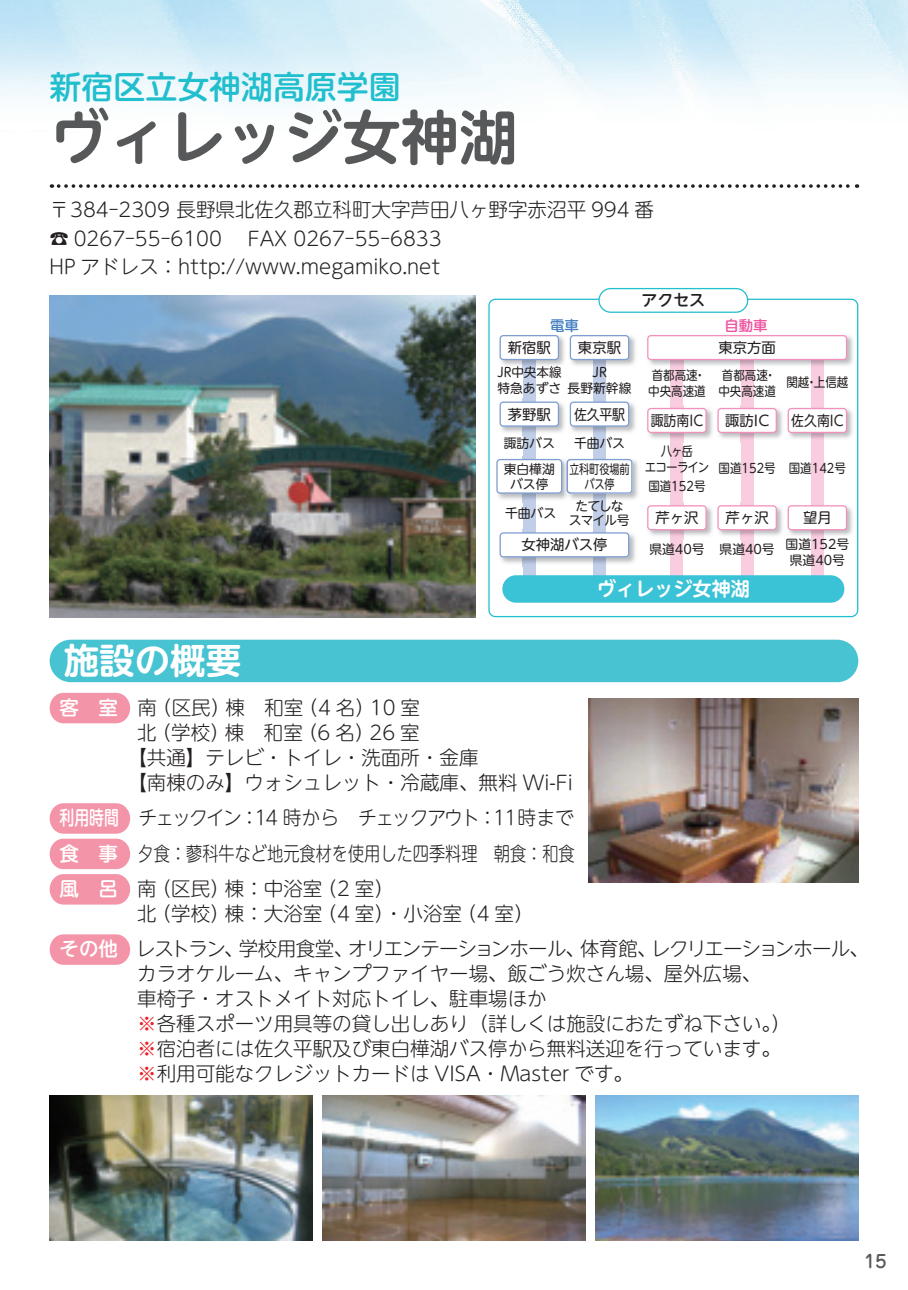
<style>
.page{position:relative;width:908px;height:1290px;background:#fff}
.page>*{position:absolute;margin:0;border:0;box-sizing:border-box;transform-origin:0 0}
.t1{font:700 58.5px "UD Shin M Go Pro De";color:#57585a}
.t2{font:700 35.5px "UD Shin M Go Pro De";color:#fff}
.t3{font:500 32px "UD Shin M Go Pro";color:#21bece}
.t4{font:300 19.5px/24.8px "UD Shin M Go Pro";color:#231f20}
.t5{font:300 19.5px/35.5px "UD Shin M Go Pro";color:#231f20;text-align:justify;scale:.96 1}
.t6{font:300 19.5px/35.5px "UD Shin M Go Pro";letter-spacing:-.05em;color:#231f20}
.t7{font:700 19.25px "UD Shin M Go Pro De";color:#fff}
.t8{font:500 17.75px "Jun 34 Pro";color:#57585a}
.t9{font:500 16px "UD Shin M Go Pro";color:#231f20}
.t10{font:14.25px "UD Shin M Go Pro";color:#231f20}
.t11{font:14.25px "UD Shin M Go Pro";color:#231f20;scale:.9 1}
.t12{font:500 14.25px "UD Shin M Go Pro";color:#ee539f}
.t13{font:500 14.25px "UD Shin M Go Pro";color:#437ec1}
.t14{font:12.75px/16px "UD Shin M Go Pro";color:#231f20;text-align:center}
.t15{font:12.75px/16px "UD Shin M Go Pro";color:#231f20;scale:.9 1}
.t16{font:12.75px/14.2px "UD Shin M Go Pro";letter-spacing:-.07em;color:#231f20;text-align:center}
.t17{font:12.75px/14.2px "UD Shin M Go Pro";color:#231f20;text-align:center;scale:.8 1}
.t18{font:12.75px/16px "UD Shin M Go Pro";letter-spacing:-.095em;color:#231f20;text-align:center;scale:.9 1}
.s1{font-weight:500;color:#fff}
.s2{color:#ee1d23}
</style>
<div class="page">
<img style="left:0;top:0;width:907px;height:108px">
<svg style="left:50px;top:693px;width:80px;height:30px;background:#f49bad"></svg>
<svg style="left:50px;top:803px;width:80px;height:101px;background:#f5a5b6"></svg>
<svg style="left:50px;top:934px;width:80px;height:31px;background:#f49daf"></svg>
<div style="left:50px;top:640px;width:807px;height:42px;background:#47c3d2;border-radius:21px"></div>
<img style="left:50px;top:295px;width:425px;height:322px">
<svg style="left:58px;top:184px;width:799px;height:4px"></svg>
<svg style="left:488px;top:299px;width:369px;height:318px"></svg>
<div style="left:593px;top:343px;width:12px;height:246px;background:#c1cee8"></div>
<div style="left:670px;top:343px;width:13px;height:246px;background:#f9ccdf"></div>
<div style="left:598px;top:289px;width:149px;height:23px;background:#fff;border-radius:12px"></div>
<div style="left:598px;top:288px;width:150px;height:25px;border:1px solid #21bece;border-radius:12px"></div>
<img style="left:644px;top:405px;width:70px;height:37px">
<img style="left:670px;top:405px;width:13px;height:37px">
<div style="left:647px;top:408px;width:58px;height:24px;background:#fff;border-radius:3px"></div>
<div style="left:647px;top:408px;width:59px;height:25px;border:1px solid #f390bc;border-radius:3px"></div>
<img style="left:644px;top:503px;width:70px;height:36px">
<img style="left:670px;top:503px;width:13px;height:36px">
<div style="left:647px;top:506px;width:58px;height:24px;background:#fff;border-radius:3px"></div>
<div style="left:647px;top:505px;width:59px;height:25px;border:1px solid #f390bc;border-radius:3px"></div>
<img style="left:497px;top:332px;width:141px;height:37px">
<img style="left:593px;top:360px;width:12px;height:7px">
<svg style="left:592px;top:367px;width:14px;height:2px"></svg>
<div style="left:570px;top:336px;width:58px;height:23px;background:#fff;border-radius:3px"></div>
<div style="left:569px;top:335px;width:60px;height:25px;border:1px solid #7e9ed2;border-radius:3px"></div>
<img style="left:497px;top:399px;width:141px;height:37px">
<img style="left:593px;top:399px;width:12px;height:37px">
<div style="left:570px;top:402px;width:58px;height:24px;background:#fff;border-radius:3px"></div>
<div style="left:569px;top:401px;width:60px;height:26px;border:1px solid #7e9ed2;border-radius:3px"></div>
<img style="left:571px;top:456px;width:70px;height:47px">
<img style="left:593px;top:456px;width:12px;height:44px">
<img style="left:576px;top:500px;width:46px;height:3px">
<svg style="left:593px;top:500px;width:12px;height:3px"></svg>
<div style="left:522px;top:343px;width:13px;height:246px;background:#c1cee8"></div>
<img style="left:567px;top:332px;width:1px;height:37px">
<img style="left:497px;top:366px;width:64px;height:3px">
<svg style="left:522px;top:366px;width:13px;height:3px"></svg>
<div style="left:500px;top:336px;width:58px;height:23px;background:#fff;border-radius:3px"></div>
<div style="left:499px;top:335px;width:60px;height:25px;border:1px solid #7e9ed2;border-radius:3px"></div>
<img style="left:567px;top:399px;width:1px;height:37px">
<div style="left:500px;top:402px;width:58px;height:24px;background:#fff;border-radius:3px"></div>
<div style="left:499px;top:401px;width:60px;height:26px;border:1px solid #7e9ed2;border-radius:3px"></div>
<img style="left:497px;top:530px;width:141px;height:36px">
<img style="left:593px;top:530px;width:12px;height:36px">
<div style="left:500px;top:533px;width:128px;height:24px;background:#fff;border-radius:3px"></div>
<div style="left:499px;top:532px;width:130px;height:25px;border:1px solid #7e9ed2;border-radius:3px"></div>
<img style="left:493px;top:456px;width:70px;height:47px">
<img style="left:563px;top:456px;width:8px;height:47px">
<svg style="left:566px;top:459px;width:66px;height:35px"></svg>
<div style="left:497px;top:460px;width:64px;height:33px;background:#fff;border-radius:3px"></div>
<div style="left:496px;top:459px;width:66px;height:35px;border:1px solid #7e9ed2;border-radius:3px"></div>
<div style="left:740px;top:343px;width:13px;height:246px;background:#f9ccdf"></div>
<img style="left:714px;top:405px;width:142px;height:37px">
<img style="left:740px;top:405px;width:13px;height:37px">
<div style="left:717px;top:408px;width:59px;height:24px;background:#fff;border-radius:3px"></div>
<div style="left:717px;top:408px;width:59px;height:25px;border:1px solid #f390bc;border-radius:3px"></div>
<img style="left:714px;top:503px;width:142px;height:36px">
<img style="left:740px;top:503px;width:13px;height:36px">
<div style="left:717px;top:506px;width:59px;height:24px;background:#fff;border-radius:3px"></div>
<div style="left:717px;top:505px;width:59px;height:25px;border:1px solid #f390bc;border-radius:3px"></div>
<div style="left:810px;top:343px;width:13px;height:246px;background:#f9ccdf"></div>
<img style="left:784px;top:405px;width:1px;height:37px">
<img style="left:810px;top:405px;width:13px;height:37px">
<div style="left:787px;top:408px;width:59px;height:24px;background:#fff;border-radius:3px"></div>
<div style="left:787px;top:408px;width:59px;height:25px;border:1px solid #f390bc;border-radius:3px"></div>
<img style="left:784px;top:503px;width:1px;height:36px">
<img style="left:810px;top:503px;width:13px;height:36px">
<div style="left:787px;top:506px;width:59px;height:24px;background:#fff;border-radius:3px"></div>
<div style="left:787px;top:505px;width:59px;height:25px;border:1px solid #f390bc;border-radius:3px"></div>
<img style="left:644px;top:332px;width:212px;height:37px">
<img style="left:670px;top:360px;width:13px;height:9px">
<img style="left:740px;top:360px;width:13px;height:9px">
<img style="left:810px;top:360px;width:13px;height:9px">
<div style="left:647px;top:336px;width:199px;height:23px;background:#fff;border-radius:3px"></div>
<div style="left:647px;top:335px;width:199px;height:25px;border:1px solid #f390bc;border-radius:3px"></div>
<div style="left:502px;top:575px;width:342px;height:28px;background:#3ac2d7;border-radius:14px"></div>
<img style="left:588px;top:698px;width:269px;height:184px">
<img style="left:50px;top:1096px;width:262px;height:144px">
<img style="left:322px;top:1096px;width:263px;height:144px">
<img style="left:595px;top:1096px;width:262px;height:144px">
<h3 class="t3" style="left:50px;top:61px;width:352px">新宿区立女神湖高原学園</h3>
<h1 class="t1" style="left:50px;top:90px;width:469px">ヴィレッジ女神湖</h1>
<p class="t4" style="left:50px;top:195px;width:605px;line-height:28.2px">〒384-2309 長野県北佐久郡立科町大字芦田八ヶ野字赤沼平 994 番☎ 0267-55-6100 　FAX 0267-55-6833<br>HP アドレス：http://www.megamiko.net</p>
<h2 class="t2" style="left:64px;top:632px;width:179px">施設の概要</h2>
<p class="t13" style="left:550px;top:314px;width:30px">電車</p>
<p class="t10" style="left:507px;top:336px;width:45px">新宿駅</p>
<p class="t10" style="left:577px;top:336px;width:45px">東京駅</p>
<p class="t14" style="left:497px;top:363px;width:66px;text-align:left">JR中央本線特急あずさ</p>
<p class="t14" style="left:567px;top:363px;width:65px">JR<br>長野新幹線</p>
<p class="t10" style="left:507px;top:402px;width:45px">茅野駅</p>
<p class="t11" style="left:574px;top:402px;width:58px">佐久平駅</p>
<p class="t14" style="left:503px;top:435px;width:53px">諏訪バス</p>
<p class="t14" style="left:573px;top:435px;width:53px">千曲バス</p>
<p class="t14" style="left:503px;top:462px;width:53px;line-height:14.2px">東白樺湖バス停</p>
<p class="t17" style="left:569px;top:462px;width:77px">立科町役場前バス停</p>
<p class="t14" style="left:505px;top:504px;width:53px">千曲バス</p>
<p class="t16" style="left:568px;top:498px;width:62px">たてしなスマイル号</p>
<p class="t9" style="left:641px;top:287px;width:65px">アクセス</p>
<p class="t15" style="left:648px;top:367px;width:65px">首都高速・中央高速道</p>
<p class="t11" style="left:650px;top:409px;width:60px">諏訪南IC</p>
<p class="t18" style="left:644px;top:442px;width:73px">八ヶ岳<br>エコーライン</p>
<p class="t15" style="left:648px;top:477px;width:65px">国道152号</p>
<p class="t10" style="left:655px;top:506px;width:45px">芹ヶ沢</p>
<p class="t12" style="left:724px;top:314px;width:45px">自動車</p>
<p class="t10" style="left:718px;top:336px;width:59px">東京方面</p>
<p class="t15" style="left:718px;top:367px;width:65px">首都高速・中央高速道</p>
<p class="t10" style="left:724px;top:409px;width:46px">諏訪IC</p>
<p class="t15" style="left:718px;top:460px;width:65px">国道152号</p>
<p class="t10" style="left:725px;top:506px;width:45px">芹ヶ沢</p>
<p class="t10" style="left:521px;top:533px;width:88px">女神湖バス停</p>
<p class="t7" style="left:596px;top:573px;width:155px">ヴィレッジ女神湖</p>
<p class="t14" style="left:649px;top:540px;width:57px">県道40号</p>
<p class="t14" style="left:719px;top:540px;width:57px">県道40号</p>
<p class="t15" style="left:786px;top:374px;width:70px">関越・上信越</p>
<p class="t11" style="left:790px;top:409px;width:60px">佐久南IC</p>
<p class="t15" style="left:788px;top:460px;width:65px">国道142号</p>
<p class="t10" style="left:802px;top:506px;width:30px">望月</p>
<p class="t14" style="left:785px;top:535px;width:65px">国道152号県道40号</p>
<p class="t4" style="left:60px;top:695px;width:362px"><span class="s1">客　室</span>　南（区民）棟　和室（4 名）10 室</p>
<p class="t4" style="left:137px;top:719px;width:284px">北（学校）棟　和室（6 名）26 室</p>
<p class="t4" style="left:127px;top:744px;width:352px">【共通】テレビ・トイレ・洗面所・金庫</p>
<p class="t4" style="left:127px;top:769px;width:447px">【南棟のみ】ウォシュレット・冷蔵庫、無料 Wi-Fi</p>
<p class="t5" style="left:60px;top:799px;width:538px"><span class="s1">利用時間</span> チェックイン：14 時から　チェックアウト：11時まで<span class="s1">食　事</span> 夕食：蓼科牛など地元食材を使用した四季料理　朝食：和食<span class="s1">風　呂</span> 南（区民）棟：中浴室（2 室）</p>
<p class="t6" style="left:60px;top:895px;width:810px;text-indent:78px">北（学校）棟：大浴室（4 室）・小浴室（4 室）<br><span class="s1">その他</span> レストラン、学校用食堂、オリエンテーションホール、体育館、レクリエーションホール、</p>
<p class="t4" style="left:137px;top:960px;width:654px">カラオケルーム、キャンプファイヤー場、飯ごう炊さん場、屋外広場、<br>車椅子・オストメイト対応トイレ、駐車場ほか<br><span class="s2">※</span>各種スポーツ用具等の貸し出しあり（詳しくは施設におたずね下さい。）<span class="s2">※</span>宿泊者には佐久平駅及び東白樺湖バス停から無料送迎を行っています。<span class="s2">※</span>利用可能なクレジットカードは VISA・Master です。</p>
<p class="t8" style="left:864px;top:1247px;width:24px">15</p>
</div>
